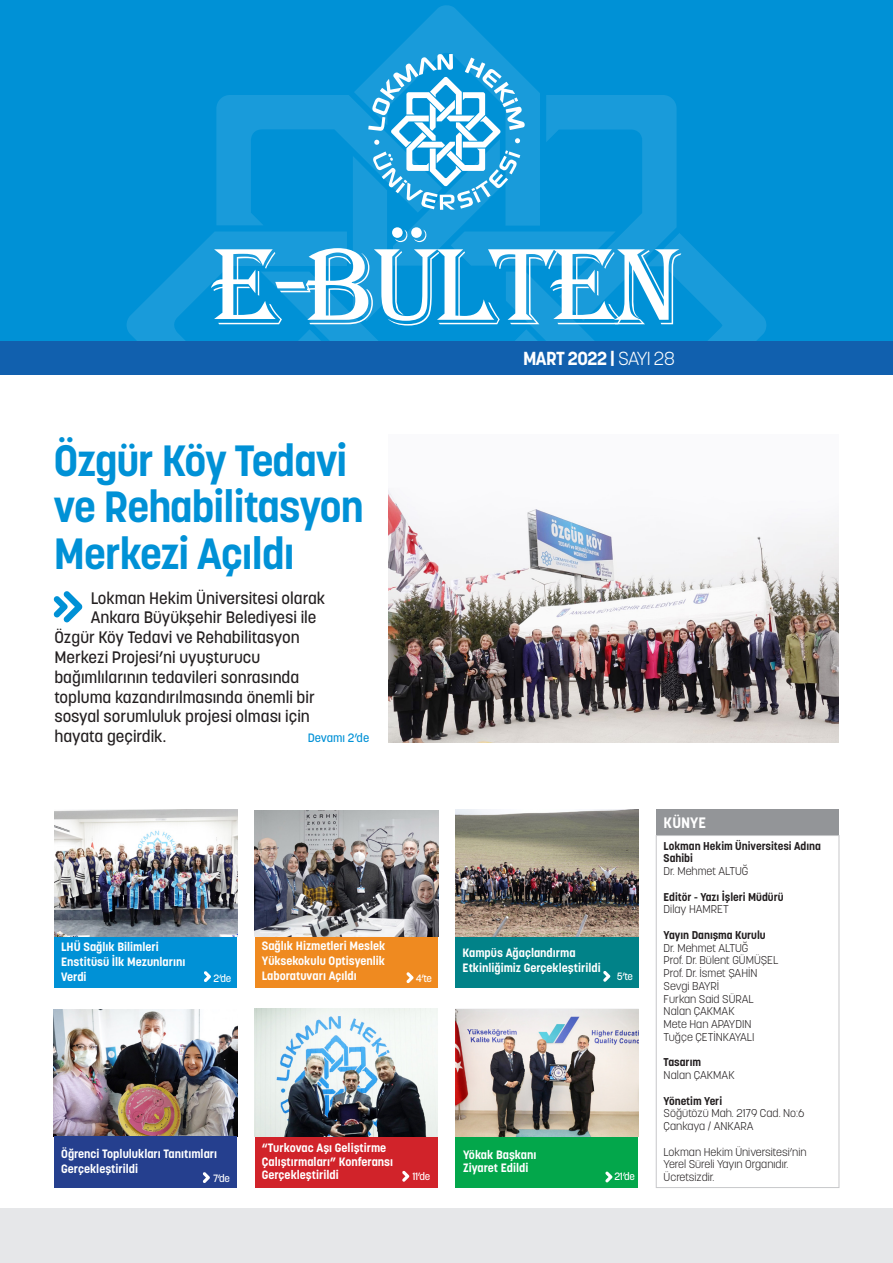
<style>
.page{position:relative;width:893px;height:1263px;background:#fff}
.page>*{position:absolute;margin:0;border:0;box-sizing:border-box;transform-origin:0 0}
.t1{font:112.5px "Algerian";letter-spacing:-.05em;color:#fff}
.t2{font:700 43.35px "Korolev";letter-spacing:-.02em;color:#0091d6}
.t3{font:700 18.75px "Korolev";letter-spacing:-.03em;color:#fff}
.t4{font:500 16.5px "Korolev";color:#231f20}
.t5{font:700 15px "Korolev";color:#fff}
.t6{font:700 12px/15px "Korolev";color:#fff}
.t7{font:500 12px "Korolev";color:#0091d6}
.t8{font:300 11.25px/12.8px "Korolev";color:#231f20}
.t9{font:700 11.25px/12.8px "Korolev";color:#231f20}
.t10{font:500 10.5px "Korolev";letter-spacing:-.03em;color:#fff}
.s1{font-weight:300}
</style>
<div class="page">
<div style="left:0;top:1208px;width:893px;height:55px;background:#e6e7e9"></div>
<img style="left:54px;top:1009px;width:183px;height:127px">
<div style="left:0;top:0;width:893px;height:341px;background:#0091d6"></div>
<div style="left:255px;top:936px;width:182px;height:51px;background:#ef8a20"></div>
<div style="left:255px;top:1136px;width:182px;height:51px;background:#d1232a"></div>
<div style="left:54px;top:936px;width:183px;height:51px;background:#0091d6"></div>
<div style="left:455px;top:1136px;width:183px;height:51px;background:#03a74b"></div>
<div style="left:656px;top:809px;width:183px;height:26px;background:#939598"></div>
<div style="left:0;top:341px;width:893px;height:34px;background:#1160ae"></div>
<svg style="left:406px;top:972px;width:7px;height:11px"></svg>
<svg style="left:204px;top:971px;width:7px;height:11px"></svg>
<svg style="left:605px;top:1171px;width:7px;height:11px"></svg>
<div style="left:656px;top:835px;width:183px;height:353px;border:1px solid #c7c8ca"></div>
<div style="left:54px;top:1136px;width:183px;height:51px;background:#253f8e"></div>
<svg style="left:203px;top:1172px;width:7px;height:11px"></svg>
<div style="left:455px;top:936px;width:183px;height:51px;background:#018288"></div>
<svg style="left:603px;top:971px;width:7px;height:11px"></svg>
<svg style="left:54px;top:591px;width:28px;height:31px"></svg>
<img style="left:455px;top:810px;width:183px;height:126px">
<img style="left:54px;top:810px;width:183px;height:126px">
<img style="left:255px;top:1009px;width:182px;height:127px">
<img style="left:255px;top:810px;width:183px;height:126px">
<svg style="left:402px;top:1171px;width:7px;height:11px"></svg>
<svg style="left:127px;top:5px;width:639px;height:336px"></svg>
<img style="left:455px;top:1009px;width:183px;height:127px">
<img style="left:388px;top:489px;width:451px;height:253px">
<p class="t1" style="left:211px;top:224px;width:473px">E-BÜLTEN</p>
<p class="t2" style="left:54px;top:433px;width:295px">Özgür Köy Tedavi</p>
<p class="t2" style="left:54px;top:479px;width:311px">ve Rehabilitasyon</p>
<p class="t2" style="left:54px;top:526px;width:242px">Merkezi Açıldı</p>
<p class="t4" style="left:91px;top:587px;width:236px">Lokman Hekim Üniversitesi olarak</p>
<p class="t4" style="left:91px;top:607px;width:227px">Ankara Büyükşehir Belediyesi ile</p>
<p class="t4" style="left:54px;top:627px;width:247px">Özgür Köy Tedavi ve Rehabilitasyon</p>
<p class="t4" style="left:54px;top:647px;width:207px">Merkezi Projesi’ni uyuşturucu</p>
<p class="t4" style="left:54px;top:667px;width:247px">bağımlılarının tedavileri sonrasında</p>
<p class="t4" style="left:54px;top:686px;width:262px">topluma kazandırılmasında önemli bir</p>
<p class="t4" style="left:54px;top:706px;width:257px">sosyal sorumluluk projesi olması için</p>
<p class="t4" style="left:54px;top:726px;width:113px">hayata geçirdik.</p>
<p class="t7" style="left:308px;top:730px;width:63px">Devamı 2’de</p>
<p class="t3" style="left:523px;top:347px;width:153px">MART 2022 | <span class="s1">SAYI 28</span></p>
<p class="t5" style="left:664px;top:813px;width:44px">KÜNYE</p>
<p class="t6" style="left:61px;top:940px;width:126px">LHÜ Sağlık Bilimleri<br>Enstitüsü İlk Mezunlarını<br>Verdi</p>
<p class="t6" style="left:463px;top:945px;width:140px">Kampüs Ağaçlandırma<br>Etkinliğimiz Gerçekleştirildi</p>
<p class="t6" style="left:262px;top:939px;width:125px;text-align:justify">Sağlık Hizmetleri Meslek Yüksekokulu Optisyenlik Laboratuvarı Açıldı</p>
<p class="t10" style="left:213px;top:972px;width:19px">2’de</p>
<p class="t10" style="left:416px;top:972px;width:18px">4’te</p>
<p class="t10" style="left:617px;top:970px;width:18px">5’te</p>
<p class="t6" style="left:61px;top:1146px;width:158px">Öğrenci Toplulukları Tanıtımları<br>Gerçekleştirildi</p>
<p class="t10" style="left:213px;top:1171px;width:19px">7’de</p>
<p class="t6" style="left:262px;top:1141px;width:133px;line-height:13.5px">“Turkovac Aşı Geliştirme<br>Çalıştırmaları” Konferansı<br>Gerçekleştirildi</p>
<p class="t10" style="left:412px;top:1170px;width:19px">11’de</p>
<p class="t6" style="left:463px;top:1147px;width:75px">Yökak Başkanı</p>
<p class="t6" style="left:463px;top:1160px;width:67px">Ziyaret Edildi</p>
<p class="t10" style="left:614px;top:1170px;width:22px">21’de</p>
<p class="t9" style="left:664px;top:839px;width:159px">Lokman Hekim Üniversitesi Adına<br>Sahibi</p>
<p class="t8" style="left:664px;top:865px;width:86px">Dr. Mehmet ALTUĞ</p>
<p class="t9" style="left:664px;top:890px;width:121px">Editör - Yazı İşleri Müdürü</p>
<p class="t8" style="left:664px;top:903px;width:67px">Dilay HAMRET</p>
<p class="t9" style="left:664px;top:928px;width:104px">Yayın Danışma Kurulu</p>
<p class="t8" style="left:664px;top:941px;width:86px">Dr. Mehmet ALTUĞ</p>
<p class="t8" style="left:664px;top:954px;width:116px">Prof. Dr. Bülent GÜMÜŞEL</p>
<p class="t8" style="left:664px;top:967px;width:95px">Prof. Dr. İsmet ŞAHİN</p>
<p class="t8" style="left:664px;top:979px;width:57px">Sevgi BAYRİ</p>
<p class="t8" style="left:664px;top:992px;width:92px">Furkan Said SÜRAL</p>
<p class="t8" style="left:664px;top:1005px;width:72px">Nalan ÇAKMAK</p>
<p class="t8" style="left:664px;top:1018px;width:89px">Mete Han APAYDIN</p>
<p class="t8" style="left:664px;top:1030px;width:92px">Tuğçe ÇETİNKAYALI</p>
<p class="t9" style="left:664px;top:1056px;width:39px">Tasarım</p>
<p class="t8" style="left:664px;top:1069px;width:72px">Nalan ÇAKMAK</p>
<p class="t9" style="left:664px;top:1094px;width:60px">Yönetim Yeri</p>
<p class="t8" style="left:664px;top:1107px;width:142px">Söğütözü Mah. 2179 Cad. No:6<br>Çankaya / ANKARA</p>
<p class="t8" style="left:664px;top:1145px;width:145px">Lokman Hekim Üniversitesi’nin</p>
<p class="t8" style="left:664px;top:1158px;width:126px">Yerel Süreli Yayın Organıdır.</p>
<p class="t8" style="left:664px;top:1171px;width:52px">Ücretsizdir.</p>
</div>
